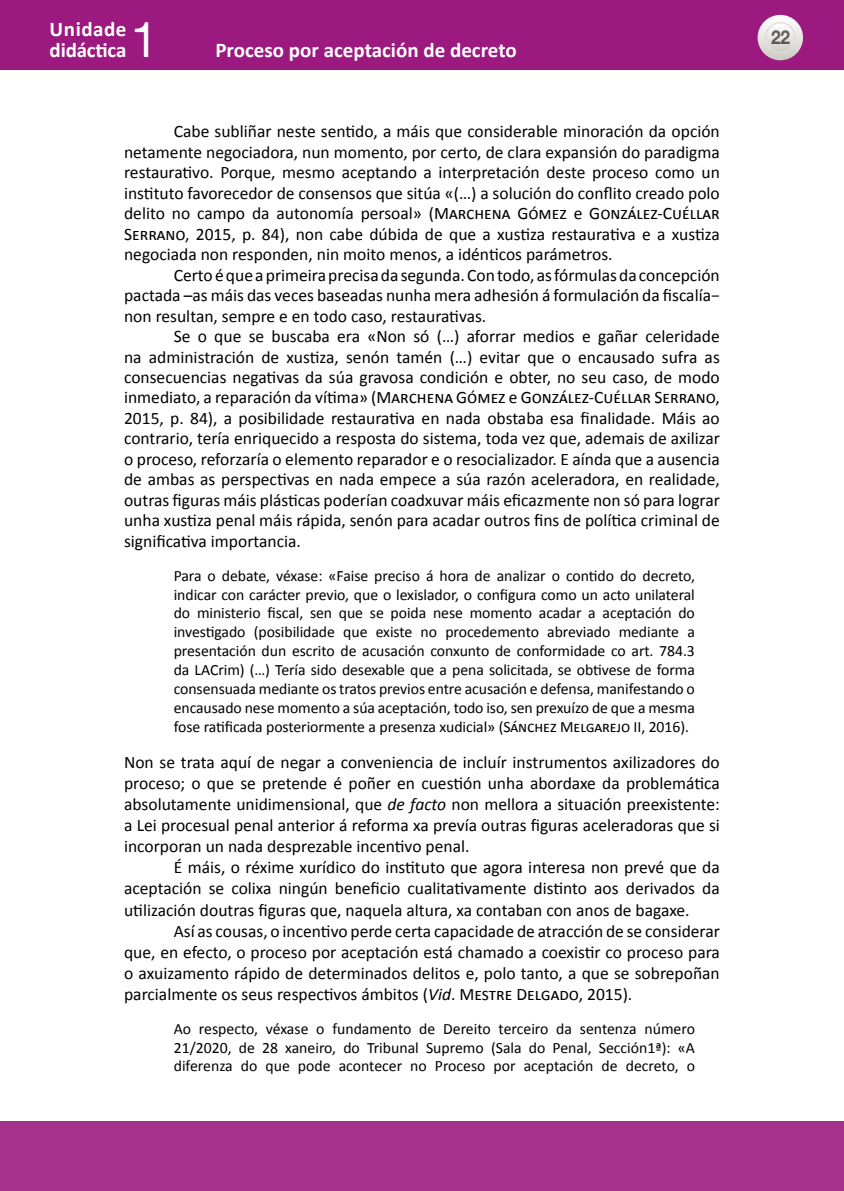
<style>
.page{position:relative;width:844px;height:1191px;background:#fff}
.page>*{position:absolute;margin:0;border:0;box-sizing:border-box;transform-origin:0 0}
.t1{font:49px "Helvetica Neue LT Std";color:#fff}
.t2{font:700 21px/21px "Calibri";color:#fff}
.t3{font:700 19.25px "Helvetica Neue LT Std";color:#000;scale:.9 1}
.t4{font:17.5px/20.5px "Calibri";color:#000;text-align:justify}
.t5{font:15.75px/18.9px "Calibri";letter-spacing:-.005em;color:#000;text-align:justify}
.s1{font-style:italic}
</style>
<div class="page">
<div style="left:0;top:0;width:843px;height:69px;background:#9c1a7f"></div>
<svg style="left:757px;top:15px;width:45px;height:45px"></svg>
<svg style="left:765px;top:23px;width:29px;height:29px"></svg>
<div style="left:764px;top:22px;width:31px;height:31px;border:1px solid #dfdeda;border-radius:50%"></div>
<div style="left:0;top:1121px;width:843px;height:70px;background:#a6318c"></div>
<p class="t2" style="left:50px;top:18px;width:78px">Unidade didáctica</p>
<h1 class="t1" style="left:131px;top:11px;width:29px">1</h1>
<p class="t2" style="left:215px;top:39px;width:303px">Proceso por aceptación de decreto</p>
<p class="t4" style="left:124px;top:120px;width:597px;text-indent:50px">Cabe subliñar neste sentido, a máis que considerable minoración da opción netamente negociadora, nun momento, por certo, de clara expansión do paradigma restaurativo. Porque, mesmo aceptando a interpretación deste proceso como un instituto favorecedor de consensos que sitúa «(…) a solución do conflito creado polo delito no campo da autonomía persoal» (Marchena Gómez e González-Cuéllar Serrano, 2015, p. 84), non cabe dúbida de que a xustiza restaurativa e a xustiza negociada non responden, nin moito menos, a idénticos parámetros.</p>
<p class="t4" style="left:124px;top:264px;width:597px;text-indent:50px">Certo é que a primeira precisa da segunda. Con todo, as fórmulas da concepción pactada –as máis das veces baseadas nunha mera adhesión á formulación da fiscalía− non resultan, sempre e en todo caso, restaurativas.</p>
<p class="t4" style="left:124px;top:325px;width:597px;text-indent:50px">Se o que se buscaba era «Non só (…) aforrar medios e gañar celeridade na administración de xustiza, senón tamén (…) evitar que o encausado sufra as consecuencias negativas da súa gravosa condición e obter, no seu caso, de modo inmediato, a reparación da vítima» (Marchena Gómez e González-Cuéllar Serrano, 2015, p. 84), a posibilidade restaurativa en nada obstaba esa finalidade. Máis ao contrario, tería enriquecido a resposta do sistema, toda vez que, ademais de axilizar o proceso, reforzaría o elemento reparador e o resocializador. E aínda que a ausencia de ambas as perspectivas en nada empece a súa razón aceleradora, en realidade, outras figuras máis plásticas poderían coadxuvar máis eficazmente non só para lograr unha xustiza penal máis rápida, senón para acadar outros fins de política criminal de significativa importancia.</p>
<p class="t5" style="left:174px;top:565px;width:522px">Para o debate, véxase: «Faise preciso á hora de analizar o contido do decreto, indicar con carácter previo, que o lexislador, o configura como un acto unilateral do ministerio fiscal, sen que se poida nese momento acadar a aceptación do investigado (posibilidade que existe no procedemento abreviado mediante a presentación dun escrito de acusación conxunto de conformidade co art. 784.3 da LACrim) (…) Tería sido desexable que a pena solicitada, se obtivese de forma consensuada mediante os tratos previos entre acusación e defensa, manifestando o encausado nese momento a súa aceptación, todo iso, sen prexuízo de que a mesma fose ratificada posteriormente a presenza xudicial» (Sánchez Melgarejo II, 2016).</p>
<p class="t4" style="left:124px;top:750px;width:597px;line-height:21px">Non se trata aquí de negar a conveniencia de incluír instrumentos axilizadores do proceso; o que se pretende é poñer en cuestión unha abordaxe da problemática absolutamente unidimensional, que <span class="s1">de facto</span> non mellora a situación preexistente: a Lei procesual penal anterior á reforma xa prevía outras figuras aceleradoras que si incorporan un nada desprezable incentivo penal.</p>
<p class="t4" style="left:124px;top:856px;width:597px;line-height:21.2px;text-indent:50px">É máis, o réxime xurídico do instituto que agora interesa non prevé que da aceptación se colixa ningún beneficio cualitativamente distinto aos derivados da utilización doutras figuras que, naquela altura, xa contaban con anos de bagaxe.</p>
<p class="t4" style="left:124px;top:919px;width:597px;line-height:21.2px;text-indent:50px">Así as cousas, o incentivo perde certa capacidade de atracción de se considerar que, en efecto, o proceso por aceptación está chamado a coexistir co proceso para o axuizamento rápido de determinados delitos e, polo tanto, a que se sobrepoñan parcialmente os seus respectivos ámbitos (<span class="s1">Vid</span>. Mestre Delgado, 2015).</p>
<p class="t5" style="left:174px;top:1018px;width:522px">Ao respecto, véxase o fundamento de Dereito terceiro da sentenza número 21/2020, de 28 xaneiro, do Tribunal Supremo (Sala do Penal, Sección1ª): «A diferenza do que pode acontecer no Proceso por aceptación de decreto, o</p>
<p class="t3" style="left:770px;top:26px;width:23px">22</p>
</div>
